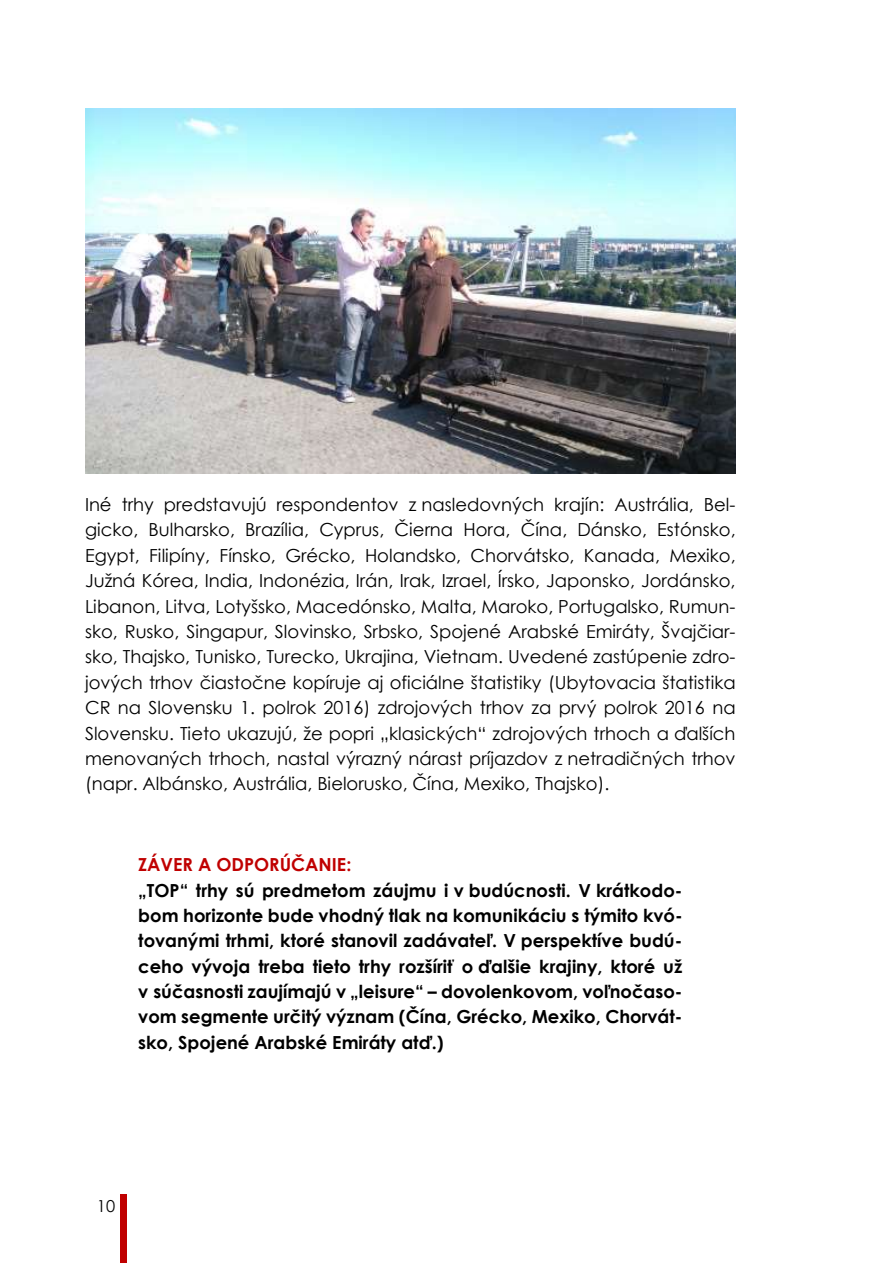
<style>
.page{position:relative;width:893px;height:1263px;background:#fff}
.page>*{position:absolute;margin:0;border:0;box-sizing:border-box;transform-origin:0 0}
.t1{font:18px/25.3px "Century Gothic";color:#000;text-align:justify}
.t2{font:700 18px/25.3px "Century Gothic";color:#000;text-align:justify}
.t3{font:700 18px "Century Gothic";color:#c00000}
.t4{font:16.5px "Century Gothic";color:#000}
</style>
<div class="page">
<div style="left:120px;top:1195px;width:7px;height:68px;background:#c00000"></div>
<img style="left:85px;top:108px;width:651px;height:366px">
<p class="t1" style="left:85px;top:491px;width:652px">Iné trhy predstavujú respondentov z nasledovných krajín: Austrália, Bel&shy;gicko, Bulharsko, Brazília, Cyprus, Čierna Hora, Čína, Dánsko, Estónsko, Egypt, Filipíny, Fínsko, Grécko, Holandsko, Chorvátsko, Kanada, Mexiko, Južná Kórea, India, Indonézia, Irán, Irak, Izrael, Írsko, Japonsko, Jordánsko, Libanon, Litva, Lotyšsko, Macedónsko, Malta, Maroko, Portugalsko, Rumun&shy;sko, Rusko, Singapur, Slovinsko, Srbsko, Spojené Arabské Emiráty, Švajčiar&shy;sko, Thajsko, Tunisko, Turecko, Ukrajina, Vietnam. Uvedené zastúpenie zdro&shy;jových trhov čiastočne kopíruje aj oficiálne štatistiky (Ubytovacia štatistika CR na Slovensku 1. polrok 2016) zdrojových trhov za prvý polrok 2016 na Slovensku. Tieto ukazujú, že popri „klasických“ zdrojových trhoch a ďalších menovaných trhoch, nastal výrazný nárast príjazdov z netradičných trhov (napr. Albánsko, Austrália, Bielorusko, Čína, Mexiko, Thajsko).</p>
<p class="t3" style="left:138px;top:853px;width:215px">ZÁVER A ODPORÚČANIE:</p>
<p class="t2" style="left:138px;top:877px;width:546px">„TOP“ trhy sú predmetom záujmu i v budúcnosti. V krátkodo&shy;bom horizonte bude vhodný tlak na komunikáciu s týmito kvó&shy;tovanými trhmi, ktoré stanovil zadávateľ. V perspektíve budú&shy;ceho vývoja treba tieto trhy rozšíriť o ďalšie krajiny, ktoré už v súčasnosti zaujímajú v „leisure“ – dovolenkovom, voľnočaso&shy;vom segmente určitý význam (Čína, Grécko, Mexiko, Chorvát&shy;sko, Spojené Arabské Emiráty atď.)</p>
<p class="t4" style="left:97px;top:1195px;width:20px">10</p>
</div>
